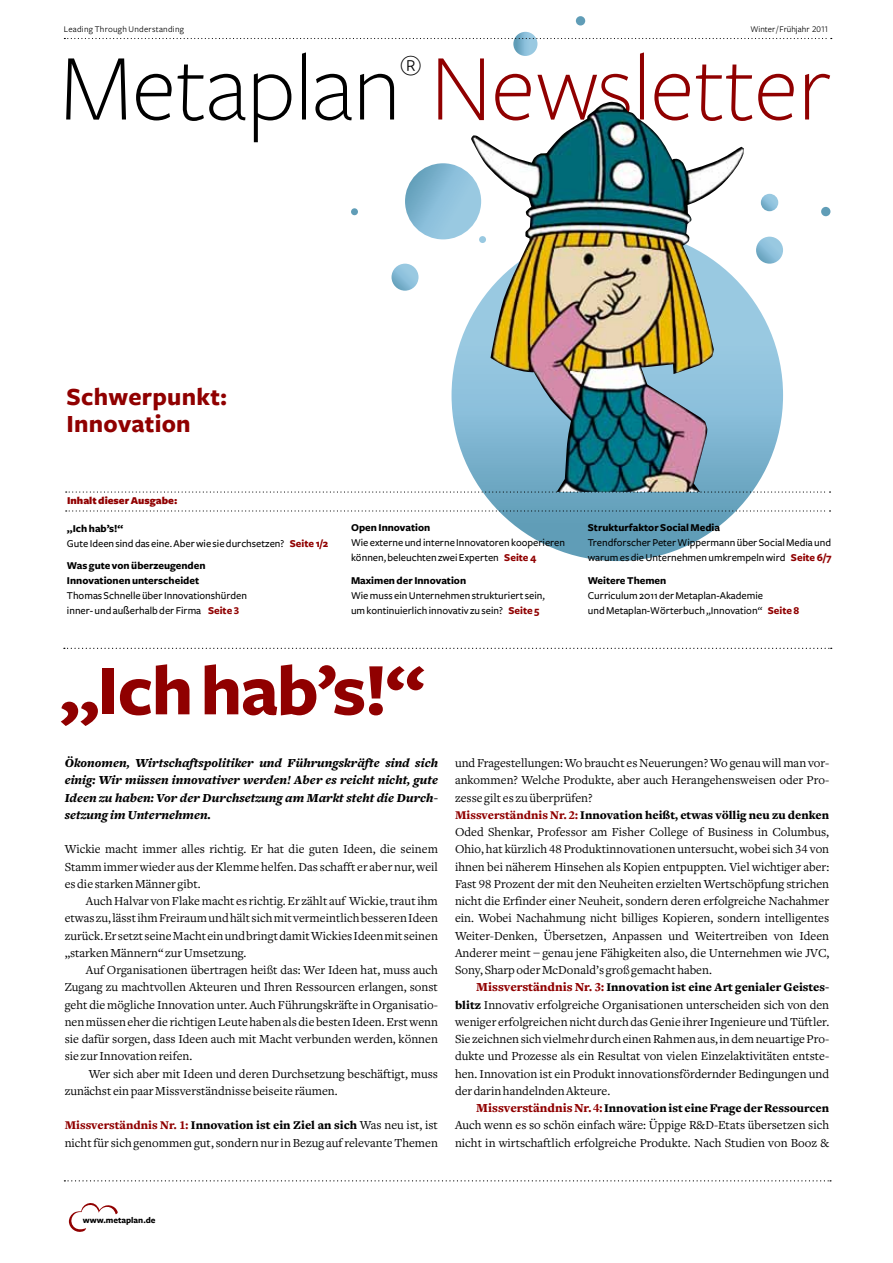
<style>
.page{position:relative;width:893px;height:1263px;background:#fff}
.page>*{position:absolute;margin:0;border:0;box-sizing:border-box;transform-origin:0 0}
.t1{font:300 97.65px "Freight Sans";letter-spacing:-.01em;color:#900000}
.t2{font:700 73.5px "Freight Sans";letter-spacing:-.02em;color:#900000}
.t3{font:300 30.15px "Freight Sans";color:#000}
.t4{font:700 25.65px/26.4px "Freight Sans";letter-spacing:.01em;color:#900000}
.t5{font:12.75px/17.2px "Freight Text";color:#000;text-align:justify}
.t6{font:italic 900 12.75px/17.2px "Freight Text";letter-spacing:.005em;color:#000;text-align:justify}
.t7{font:900 12.3px "Freight Text";color:#000}
.t8{font:500 10.8px/15px "Freight Sans";color:#000}
.t9{font:700 10.8px/15px "Freight Sans";color:#000}
.t10{font:900 10.8px "Freight Sans";color:#900000}
.t11{font:9px "Freight Sans";letter-spacing:.03em;color:#000}
.t12{font:9px "Freight Sans";color:#000}
.t13{font:700 9px "Freight Sans";color:#000}
.s1{font-family:"Freight Sans Book SC"}
.s2{color:#000}
.s3{font-weight:700}
.s4{font-weight:700;color:#900000}
.s5{font-family:"Arial";font-weight:400}
.s6{font-family:"Freight Sans Bold SC";font-weight:400;color:#900000}
.s7{color:#900000}
.s8{font-weight:400;font-size:12.75px}
.s9{font-size:12.75px;color:#900000}
.s10{font-weight:900;font-size:12.3px}
</style>
<div class="page">
<div style="left:513px;top:32px;width:24px;height:24px;background:linear-gradient(to right,#65a0bb,#a2d1e9);border-radius:12px"></div>
<svg style="left:452px;top:230px;width:331px;height:331px;background:#72abc5"></svg>
<svg style="left:64px;top:1180px;width:767px;height:1px"></svg>
<svg style="left:64px;top:38px;width:768px;height:1px"></svg>
<svg style="left:69px;top:1203px;width:49px;height:29px"></svg>
<img style="left:471px;top:102px;width:273px;height:389px">
<svg style="left:64px;top:648px;width:768px;height:1px"></svg>
<svg style="left:66px;top:510px;width:764px;height:1px"></svg>
<svg style="left:66px;top:491px;width:764px;height:2px"></svg>
<svg style="left:392px;top:264px;width:26px;height:27px"></svg>
<svg style="left:756px;top:237px;width:27px;height:27px"></svg>
<svg style="left:761px;top:194px;width:17px;height:17px"></svg>
<svg style="left:405px;top:163px;width:76px;height:76px;background:#89bdd7"></svg>
<div style="left:351px;top:208px;width:7px;height:7px;background:#609db7;border-radius:50%"></div>
<div style="left:479px;top:236px;width:7px;height:7px;background:#99c9e1;border-radius:50%"></div>
<div style="left:821px;top:207px;width:9px;height:9px;background:#609db7;border-radius:50%"></div>
<div style="left:576px;top:16px;width:9px;height:10px;background:#609db7;border-radius:50%"></div>
<p class="t11" style="left:64px;top:24px;width:122px">Leading Through Understanding</p>
<p class="t12" style="left:750px;top:24px;width:80px">Winter/ Frühjahr <span class="s1">2011</span></p>
<h1 class="t1" style="left:60px;top:36px;width:772px"><span class="s2">Metaplan</span> Newsletter</h1>
<h3 class="t3" style="left:400px;top:49px;width:24px">®</h3>
<h3 class="t4" style="left:66px;top:385px;width:162px">Schwerpunkt:<br>Innovation</h3>
<p class="t10" style="left:67px;top:495px;width:112px">Inhalt dieser Ausgabe:</p>
<p class="t8" style="left:67px;top:521px;width:263px"><span class="s3">„Ich hab’s!“<br></span>Gute Ideen sind das eine. Aber wie sie durchsetzen? <span class="s4">Seite 1/2</span></p>
<p class="t9" style="left:67px;top:559px;width:140px">Was gute von überzeugenden<br>Innovationen unterscheidet</p>
<p class="t8" style="left:67px;top:588px;width:182px">Thomas Schnelle über Innovationshürden inner- und au<span class="s5">ß</span>erhalb der Firma <span class="s4">Seite</span> <span class="s6">3</span></p>
<p class="t9" style="left:351px;top:521px;width:81px">Open Innovation</p>
<p class="t8" style="left:351px;top:535px;width:216px">Wie externe und interne Innovatoren kooperieren können, beleuchten zwei Experten <span class="s4">Seite 4</span></p>
<p class="t9" style="left:351px;top:573px;width:117px">Maximen der Innovation</p>
<p class="t8" style="left:351px;top:588px;width:195px">Wie muss ein Unternehmen strukturiert sein, um kontinuierlich innovativ zu sein? <span class="s4">Seite 5</span></p>
<p class="t9" style="left:588px;top:521px;width:134px">Strukturfaktor Social Media</p>
<p class="t8" style="left:588px;top:535px;width:245px">Trendforscher Peter Wippermann über Social Media und warum es die Unternehmen umkrempeln wird <span class="s4">Seite 6/7</span></p>
<p class="t9" style="left:588px;top:573px;width:80px">Weitere Themen</p>
<p class="t8" style="left:588px;top:588px;width:213px">Curriculum 2011 der Metaplan-Akademie<br>und Metaplan-Wörterbuch „Innovation“ <span class="s4">Seite 8</span></p>
<h2 class="t2" style="left:60px;top:651px;width:367px">„Ich hab’s!“</h2>
<p class="t6" style="left:65px;top:755px;width:375px">Ökonomen, Wirtschaftspolitiker und Führungskräfte sind sich einig: Wir müssen innovativer werden! Aber es reicht nicht, gute Ideen zu haben: Vor der Durchsetzung am Markt steht die Durch&shy;setzung im Unternehmen.</p>
<p class="t5" style="left:65px;top:841px;width:375px">Wickie macht immer alles richtig. Er hat die guten Ideen, die seinem Stamm immer wieder aus der Klemme helfen. Das schafft er aber nur, weil es die starken Männer gibt.</p>
<p class="t5" style="left:65px;top:893px;width:375px;text-indent:21px">Auch Halvar von Flake macht es richtig. Er zählt auf Wickie, traut ihm etwas zu, lässt ihm Freiraum und hält sich mit vermeintlich besseren Ideen zurück. Er setzt seine Macht ein und bringt damit Wickies Ideen mit seinen „starken Männern“ zur Umsetzung.</p>
<p class="t5" style="left:65px;top:962px;width:375px;text-indent:21px">Auf Organisationen übertragen heißt das: Wer Ideen hat, muss auch Zugang zu machtvollen Akteuren und Ihren Ressourcen erlangen, sonst geht die mögliche Innovation unter. Auch Führungskräfte in Organisatio&shy;nen müssen eher die richtigen Leute haben als die besten Ideen. Erst wenn sie dafür sorgen, dass Ideen auch mit Macht verbunden werden, können sie zur Innovation reifen.</p>
<p class="t5" style="left:65px;top:1065px;width:375px;text-indent:24px">Wer sich aber mit Ideen und deren Durchsetzung beschäftigt, muss zunächst ein paar Missverständnisse beiseite räumen.</p>
<p class="t7" style="left:65px;top:1118px;width:375px"><span class="s7">Missverständnis Nr. 1:</span> Innovation ist ein Ziel an sich <span class="s8">Was neu ist, ist</span></p>
<p class="t5" style="left:65px;top:1134px;width:375px">nicht für sich genommen gut, sondern nur in Bezug auf relevante Themen</p>
<p class="t5" style="left:455px;top:755px;width:376px">und Fragestellungen: Wo braucht es Neuerungen? Wo genau will man vor&shy;ankommen? Welche Produkte, aber auch Herangehensweisen oder Pro&shy;zesse gilt es zu überprüfen?</p>
<p class="t7" style="left:455px;top:808px;width:376px"><span class="s7">Missverständnis Nr. 2:</span> Innovation heißt, etwas völlig neu zu denken</p>
<p class="t5" style="left:455px;top:824px;width:376px">Oded Shenkar, Professor am Fisher College of Business in Columbus, Ohio, hat kürzlich 48 Produktinnovationen untersucht, wobei sich 34 von ihnen bei näherem Hinsehen als Kopien entpuppten. Viel wichtiger aber:<br>Fast 98 Prozent der mit den Neuheiten erzielten Wertschöpfung strichen nicht die Erfinder einer Neuheit, sondern deren erfolgreiche Nachahmer ein. Wobei Nachahmung nicht billiges Kopieren, sondern intelligentes Weiter-Denken, Übersetzen, Anpassen und Weitertreiben von Ideen Anderer meint – genau jene Fähigkeiten also, die Unternehmen wie JVC, Sony, Sharp oder McDonald’s groß gemacht haben.</p>
<p class="t7" style="left:476px;top:980px;width:354px"><span class="s9">Missverständnis Nr. 3:</span> Innovation ist eine Art genialer Geistes-</p>
<p class="t5" style="left:455px;top:996px;width:376px"><span class="s10">blitz</span> Innovativ erfolgreiche Organisationen unterscheiden sich von den weniger erfolgreichen nicht durch das Genie ihrer Ingenieure und Tüftler.<br>Sie zeichnen sich vielmehr durch einen Rahmen aus, in dem neuartige Pro&shy;dukte und Prozesse als ein Resultat von vielen Einzelaktivitäten entste&shy;hen. Innovation ist ein Produkt innovationsfördernder Bedingungen und der darin handelnden Akteure.</p>
<p class="t7" style="left:476px;top:1101px;width:354px"><span class="s9">Missverständnis Nr. 4:</span>Innovation ist eine Frage der Ressourcen</p>
<p class="t5" style="left:455px;top:1117px;width:376px">Auch wenn es so schön einfach wäre: Üppige R&amp;D-Etats übersetzen sich nicht in wirtschaftlich erfolgreiche Produkte. Nach Studien von Booz &amp;</p>
<p class="t13" style="left:83px;top:1215px;width:74px">www.metaplan.de</p>
</div>
